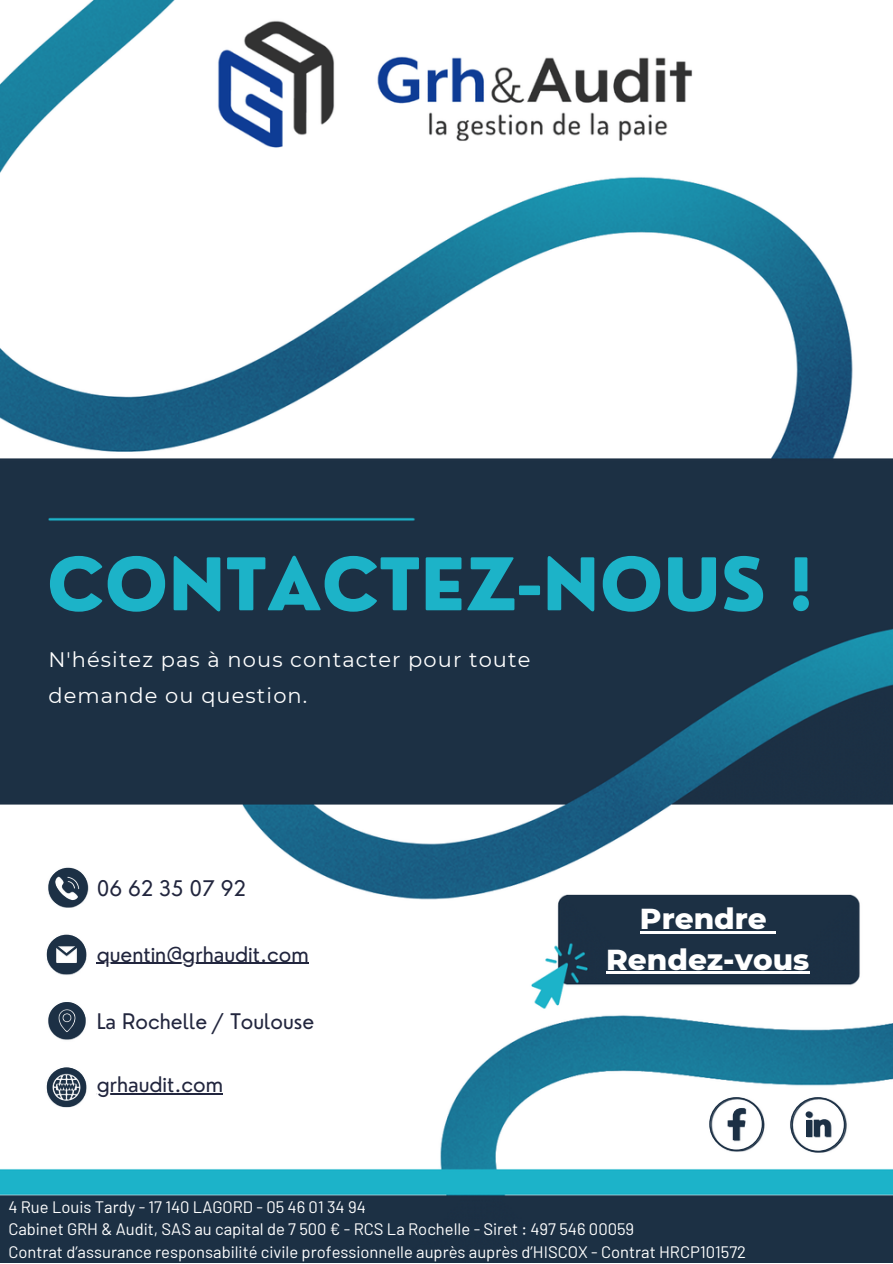
<style>
.page{position:relative;width:893px;height:1264px;background:#fff}
.page>*{position:absolute;margin:0;border:0;box-sizing:border-box;transform-origin:0 0}
.t1{font:800 70.65px "Nourd";color:#1cb3c8}
.t2{font:800 29.4px "Montserrat";color:#fff}
.t3{font:21px "Nourd";color:#22263e}
.t4{font:21px/36px "Montserrat";letter-spacing:.05em;color:#fff}
.t5{font:16.65px "Barlow";color:#fff}
</style>
<div class="page">
<img style="left:0;top:0;width:892px;height:1262px">
<svg style="left:48px;top:1002px;width:37px;height:37px"></svg>
<svg style="left:47px;top:934px;width:39px;height:40px"></svg>
<svg style="left:48px;top:867px;width:40px;height:40px"></svg>
<svg style="left:47px;top:1067px;width:39px;height:39px"></svg>
<hr style="left:97px;top:1093px;width:126px;height:1px;background:#22263e">
<svg style="left:709px;top:1097px;width:54px;height:54px"></svg>
<svg style="left:790px;top:1097px;width:55px;height:55px"></svg>
<hr style="left:97px;top:962px;width:212px;height:1px;background:#22263e">
<hr style="left:640px;top:931px;width:126px;height:2px;background:#fff">
<svg style="left:766px;top:931px;width:9px;height:2px"></svg>
<hr style="left:606px;top:971px;width:203px;height:3px;background:#fff">
<p class="t1" style="left:47px;top:539px;width:768px">CONTACTEZ-NOUS !</p>
<p class="t4" style="left:48px;top:641px;width:483px">N'hésitez pas à nous contacter pour toute demande ou question.</p>
<p class="t3" style="left:97px;top:875px;width:151px">06 62 35 07 92</p>
<p class="t3" style="left:97px;top:940px;width:213px">quentin@grhaudit.com</p>
<p class="t3" style="left:97px;top:1007px;width:219px">La Rochelle / Toulouse</p>
<p class="t3" style="left:97px;top:1071px;width:128px">grhaudit.com</p>
<p class="t2" style="left:640px;top:900px;width:128px">Prendre</p>
<p class="t2" style="left:606px;top:941px;width:204px">Rendez-vous</p>
<p class="t5" style="left:8px;top:1196px;width:359px">4 Rue Louis Tardy - 17 140 LAGORD - 05 46 01 34 94</p>
<p class="t5" style="left:8px;top:1218px;width:627px">Cabinet GRH &amp; Audit, SAS au capital de 7 500 € - RCS La Rochelle - Siret : 497 546 00059</p>
<p class="t5" style="left:8px;top:1240px;width:739px">Contrat d’assurance responsabilité civile professionnelle auprès auprès d’HISCOX - Contrat HRCP101572</p>
</div>
